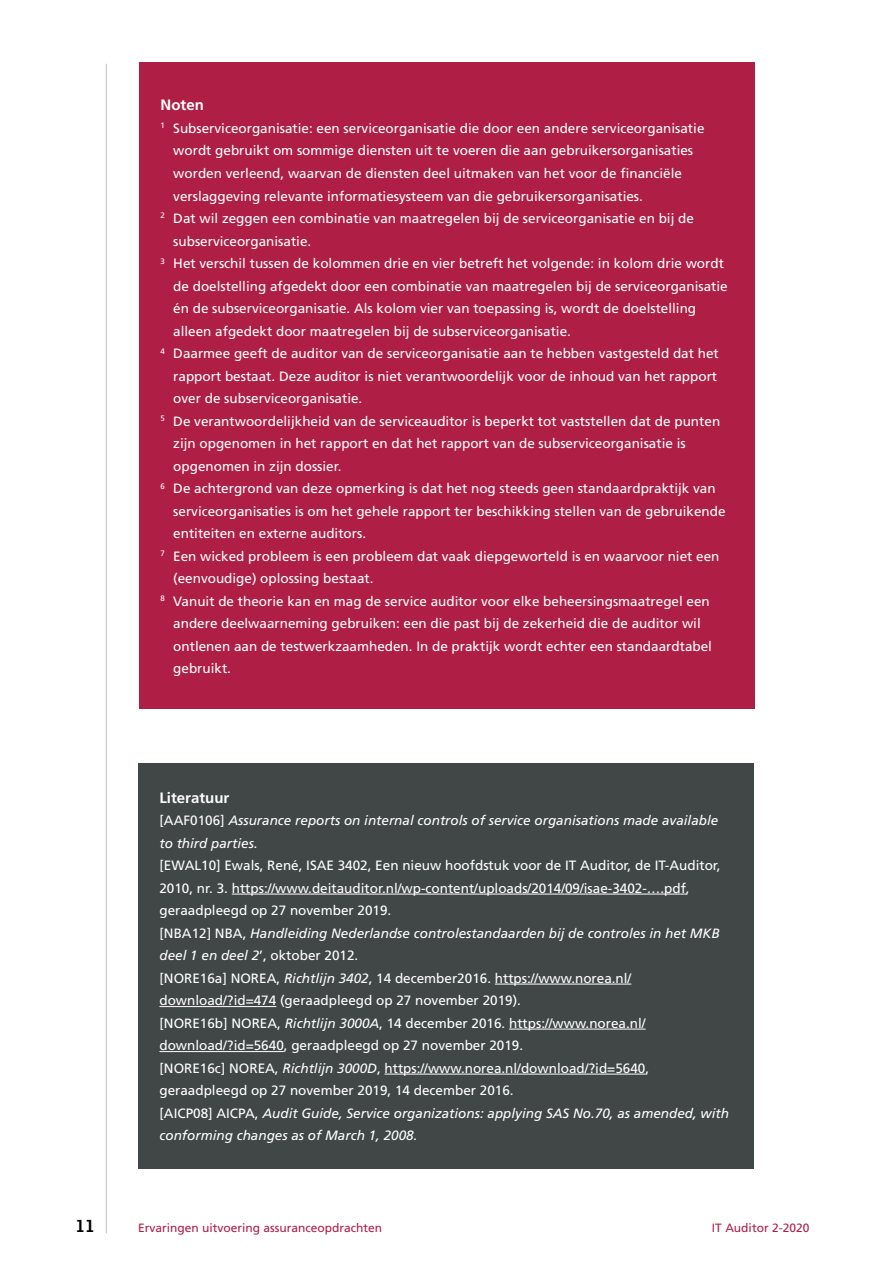
<style>
.page{position:relative;width:893px;height:1263px;background:#fff}
.page>*{position:absolute;margin:0;border:0;box-sizing:border-box;transform-origin:0 0}
.t1{font:700 18px "Lexia";color:#000}
.t2{font:700 15px "Frutiger";color:#fff}
.t3{font:13.5px/22.5px "Frutiger";color:#fff}
.t4{font:italic 13.5px/22.5px "Frutiger";color:#fff}
.t5{font:12px "Frutiger";color:#af1e45}
.s1{font-style:normal}
.s2{font-style:italic}
</style>
<div class="page">
<hr style="left:106px;top:64px;width:1px;height:1169px;background:#bcbec0">
<div style="left:138px;top:763px;width:615px;height:405px;background:#414747"></div>
<hr style="left:232px;top:894px;width:454px;height:1px;background:#fff">
<hr style="left:495px;top:984px;width:136px;height:1px;background:#fff">
<hr style="left:159px;top:1006px;width:117px;height:1px;background:#fff">
<hr style="left:509px;top:1029px;width:137px;height:1px;background:#fff">
<hr style="left:159px;top:1051px;width:125px;height:1px;background:#fff">
<hr style="left:384px;top:1074px;width:261px;height:1px;background:#fff">
<div style="left:139px;top:63px;width:615px;height:646px;background:#af1e45"></div>
<p class="t2" style="left:161px;top:96px;width:45px">Noten</p>
<p class="t3" style="left:161px;top:117px;width:545px"><sup>1</sup> Subserviceorganisatie: een serviceorganisatie die door een andere serviceorganisatie</p>
<p class="t3" style="left:173px;top:139px;width:521px">wordt gebruikt om sommige diensten uit te voeren die aan gebruikersorganisaties</p>
<p class="t3" style="left:173px;top:162px;width:510px">worden verleend, waarvan de diensten deel uitmaken van het voor de financiële</p>
<p class="t3" style="left:173px;top:184px;width:471px">verslaggeving relevante informatiesysteem van die gebruikersorganisaties.</p>
<p class="t3" style="left:161px;top:207px;width:535px"><sup>2</sup> Dat wil zeggen een combinatie van maatregelen bij de serviceorganisatie en bij de</p>
<p class="t3" style="left:173px;top:229px;width:140px">subserviceorganisatie.</p>
<p class="t3" style="left:161px;top:252px;width:565px"><sup>3</sup> Het verschil tussen de kolommen drie en vier betreft het volgende: in kolom drie wordt</p>
<p class="t3" style="left:173px;top:274px;width:556px">de doelstelling afgedekt door een combinatie van maatregelen bij de serviceorganisatie</p>
<p class="t3" style="left:173px;top:297px;width:524px">én de subserviceorganisatie. Als kolom vier van toepassing is, wordt de doelstelling</p>
<p class="t3" style="left:173px;top:319px;width:399px">alleen afgedekt door maatregelen bij de subserviceorganisatie.</p>
<p class="t3" style="left:161px;top:342px;width:560px"><sup>4</sup> Daarmee geeft de auditor van de serviceorganisatie aan te hebben vastgesteld dat het</p>
<p class="t3" style="left:173px;top:364px;width:545px">rapport bestaat. Deze auditor is niet verantwoordelijk voor de inhoud van het rapport</p>
<p class="t3" style="left:173px;top:387px;width:191px">over de subserviceorganisatie.</p>
<p class="t3" style="left:161px;top:409px;width:561px"><sup>5</sup> De verantwoordelijkheid van de serviceauditor is beperkt tot vaststellen dat de punten</p>
<p class="t3" style="left:173px;top:432px;width:514px">zijn opgenomen in het rapport en dat het rapport van de subserviceorganisatie is</p>
<p class="t3" style="left:173px;top:454px;width:170px">opgenomen in zijn dossier.</p>
<p class="t3" style="left:161px;top:477px;width:557px"><sup>6</sup> De achtergrond van deze opmerking is dat het nog steeds geen standaardpraktijk van</p>
<p class="t3" style="left:173px;top:499px;width:554px">serviceorganisaties is om het gehele rapport ter beschikking stellen van de gebruikende</p>
<p class="t3" style="left:173px;top:522px;width:194px">entiteiten en externe auditors.</p>
<p class="t3" style="left:161px;top:544px;width:560px"><sup>7</sup> Een wicked probleem is een probleem dat vaak diepgeworteld is en waarvoor niet een</p>
<p class="t3" style="left:173px;top:567px;width:202px">(eenvoudige) oplossing bestaat.</p>
<p class="t3" style="left:161px;top:589px;width:551px"><sup>8</sup> Vanuit de theorie kan en mag de service auditor voor elke beheersingsmaatregel een</p>
<p class="t3" style="left:173px;top:612px;width:529px">andere deelwaarneming gebruiken: een die past bij de zekerheid die de auditor wil</p>
<p class="t3" style="left:173px;top:634px;width:540px">ontlenen aan de testwerkzaamheden. In de praktijk wordt echter een standaardtabel</p>
<p class="t3" style="left:173px;top:657px;width:59px">gebruikt.</p>
<p class="t2" style="left:159px;top:789px;width:72px">Literatuur</p>
<p class="t4" style="left:159px;top:809px;width:560px"><span class="s1">[AAF0106]</span> Assurance reports on internal controls of service organisations made available to third parties.</p>
<p class="t3" style="left:159px;top:854px;width:571px">[EWAL10] Ewals, René, ISAE 3402, Een nieuw hoofdstuk voor de IT Auditor, de IT-Auditor, 2010, nr. 3. https://www.deitauditor.nl/wp-content/uploads/2014/09/isae-3402-….pdf, geraadpleegd op 27 november 2019.<br>[NBA12] NBA, <span class="s2">Handleiding Nederlandse controlestandaarden bij de controles in het MKB deel 1 en deel 2</span>’, oktober 2012.<br>[NORE16a] NOREA, <span class="s2">Richtlijn 3402</span>, 14 december2016. https://www.norea.nl/ download/?id=474 (geraadpleegd op 27 november 2019).<br>[NORE16b] NOREA, <span class="s2">Richtlijn 3000A</span>, 14 december 2016. https://www.norea.nl/ download/?id=5640, geraadpleegd op 27 november 2019.<br>[NORE16c] NOREA, <span class="s2">Richtlijn 3000D</span>, https://www.norea.nl/download/?id=5640, geraadpleegd op 27 november 2019, 14 december 2016.<br>[AICP08] AICPA, <span class="s2">Audit Guide, Service organizations: applying SAS No.70, as amended, with conforming changes as of March 1, 2008.</span></p>
<h1 class="t1" style="left:76px;top:1214px;width:21px">11</h1>
<p class="t5" style="left:138px;top:1221px;width:246px">Ervaringen uitvoering assuranceopdrachten</p>
<p class="t5" style="left:712px;top:1221px;width:99px">IT Auditor 2-2020</p>
</div>
